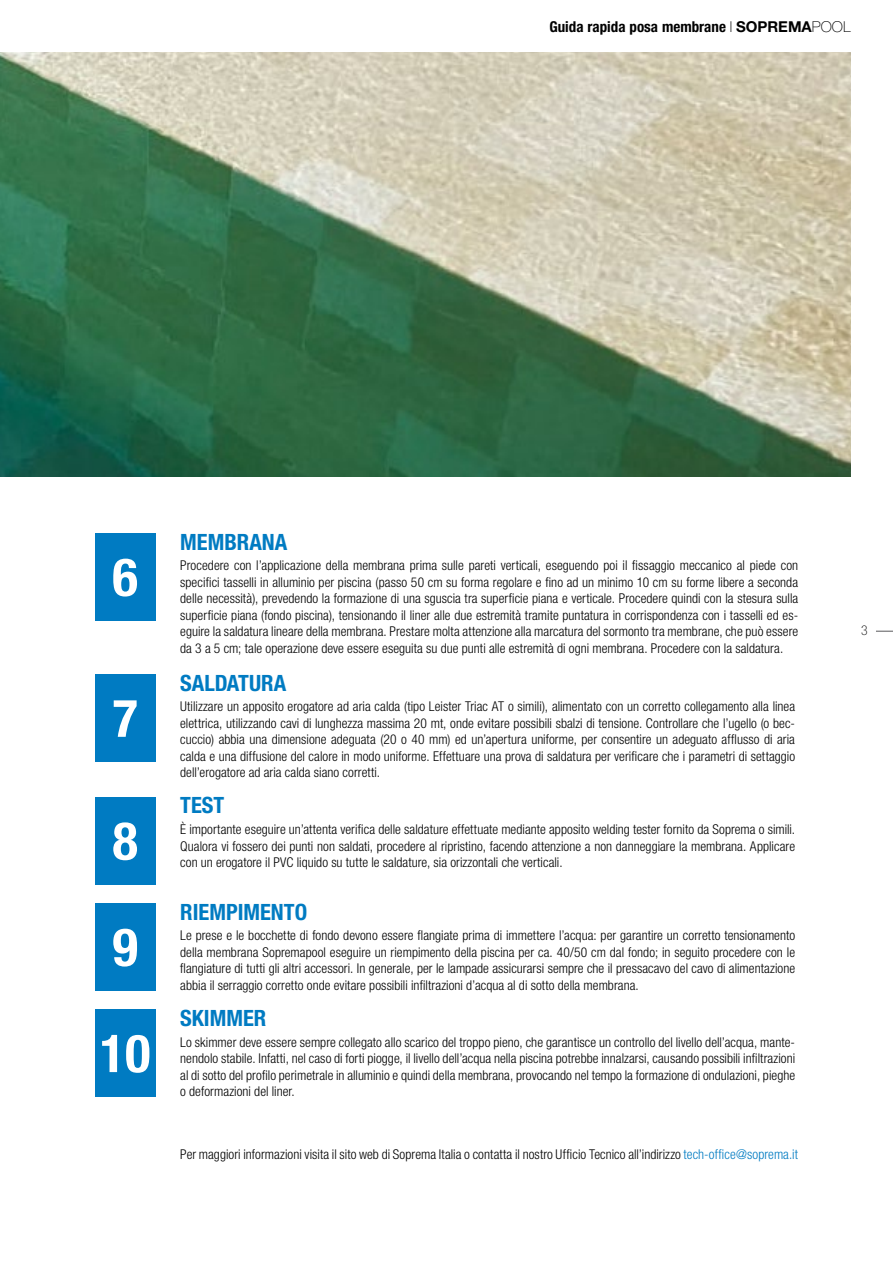
<style>
.page{position:relative;width:893px;height:1263px;background:#fff}
.page>*{position:absolute;margin:0;border:0;box-sizing:border-box;transform-origin:0 0}
.t1{font:700 condensed 52.5px "Helvetica Neue LT Std";color:#fff}
.t2{font:700 condensed 22.5px "Helvetica Neue LT Pro";color:#007bc2}
.t3{font:700 condensed 15px "Helvetica Neue LT Std";color:#000}
.t4{font:300 condensed 13.5px/16.5px "Helvetica Neue LT Pro";letter-spacing:.005em;color:#000;text-align:justify}
.t5{font:100 condensed 13.5px "Helvetica Neue LT Std";color:#000}
.s1{font-weight:100;font-stretch:expanded}
.s2{font-stretch:normal}
.s3{font-weight:100;font-stretch:normal}
.s4{color:#007bc2}
</style>
<div class="page">
<img style="left:0;top:52px;width:850px;height:424px">
<svg style="left:876px;top:631px;width:17px;height:1px"></svg>
<div style="left:95px;top:533px;width:61px;height:87px;background:#007bc2"></div>
<div style="left:95px;top:674px;width:61px;height:87px;background:#007bc2"></div>
<div style="left:95px;top:797px;width:61px;height:87px;background:#007bc2"></div>
<div style="left:95px;top:903px;width:61px;height:87px;background:#007bc2"></div>
<div style="left:95px;top:1010px;width:61px;height:87px;background:#007bc2"></div>
<p class="t3" style="left:549px;top:18px;width:303px">Guida rapida posa membrane <span class="s1">l</span> <span class="s2">SOPREMA</span><span class="s3">POOL</span></p>
<h1 class="t1" style="left:113px;top:545px;width:27px">6</h1>
<h1 class="t1" style="left:113px;top:686px;width:27px">7</h1>
<h1 class="t1" style="left:113px;top:809px;width:27px">8</h1>
<h1 class="t1" style="left:113px;top:915px;width:27px">9</h1>
<h1 class="t1" style="left:100px;top:1022px;width:52px">10</h1>
<h2 class="t2" style="left:180px;top:528px;width:109px">MEMBRANA</h2>
<p class="t4" style="left:180px;top:557px;width:620px">Procedere con l’applicazione della membrana prima sulle pareti verticali, eseguendo poi il fissaggio meccanico al piede con specifici tasselli in alluminio per piscina (passo 50 cm su forma regolare e fino ad un minimo 10 cm su forme libere a seconda delle necessità), prevedendo la formazione di una sguscia tra superficie piana e verticale. Procedere quindi con la stesura sulla superficie piana (fondo piscina), tensionando il liner alle due estremità tramite puntatura in corrispondenza con i tasselli ed es&shy;eguire la saldatura lineare della membrana. Prestare molta attenzione alla marcatura del sormonto tra membrane, che può essere da 3 a 5 cm; tale operazione deve essere eseguita su due punti alle estremità di ogni membrana. Procedere con la saldatura.</p>
<h2 class="t2" style="left:180px;top:669px;width:107px">SALDATURA</h2>
<p class="t4" style="left:180px;top:698px;width:616px">Utilizzare un apposito erogatore ad aria calda (tipo Leister Triac AT o simili), alimentato con un corretto collegamento alla linea elettrica, utilizzando cavi di lunghezza massima 20 mt, onde evitare possibili sbalzi di tensione. Controllare che l’ugello (o bec&shy;cuccio) abbia una dimensione adeguata (20 o 40 mm) ed un’apertura uniforme, per consentire un adeguato afflusso di aria calda e una diffusione del calore in modo uniforme. Effettuare una prova di saldatura per verificare che i parametri di settaggio dell’erogatore ad aria calda siano corretti.</p>
<h2 class="t2" style="left:180px;top:792px;width:46px">TEST</h2>
<p class="t4" style="left:180px;top:821px;width:616px">È importante eseguire un’attenta verifica delle saldature effettuate mediante apposito welding tester fornito da Soprema o simili.<br>Qualora vi fossero dei punti non saldati, procedere al ripristino, facendo attenzione a non danneggiare la membrana. Applicare</p>
<p class="t4" style="left:180px;top:854px;width:384px">con un erogatore il PVC liquido su tutte le saldature, sia orizzontali che verticali.</p>
<h2 class="t2" style="left:180px;top:898px;width:128px">RIEMPIMENTO</h2>
<p class="t4" style="left:180px;top:927px;width:616px">Le prese e le bocchette di fondo devono essere flangiate prima di immettere l’acqua: per garantire un corretto tensionamento della membrana Sopremapool eseguire un riempimento della piscina per ca. 40/50 cm dal fondo; in seguito procedere con le flangiature di tutti gli altri accessori. In generale, per le lampade assicurarsi sempre che il pressacavo del cavo di alimentazione abbia il serraggio corretto onde evitare possibili infiltrazioni d’acqua al di sotto della membrana.</p>
<h2 class="t2" style="left:180px;top:1004px;width:88px">SKIMMER</h2>
<p class="t4" style="left:180px;top:1033px;width:616px">Lo skimmer deve essere sempre collegato allo scarico del troppo pieno, che garantisce un controllo del livello dell’acqua, mante&shy;nendolo stabile. Infatti, nel caso di forti piogge, il livello dell’acqua nella piscina potrebbe innalzarsi, causando possibili infiltrazioni al di sotto del profilo perimetrale in alluminio e quindi della membrana, provocando nel tempo la formazione di ondulazioni, pieghe o deformazioni del liner.</p>
<p class="t4" style="left:180px;top:1146px;width:619px">Per maggiori informazioni visita il sito web di Soprema Italia o contatta il nostro Ufficio Tecnico all’indirizzo <span class="s4">tech-office@soprema.it</span></p>
<p class="t5" style="left:861px;top:622px;width:8px">3</p>
</div>
